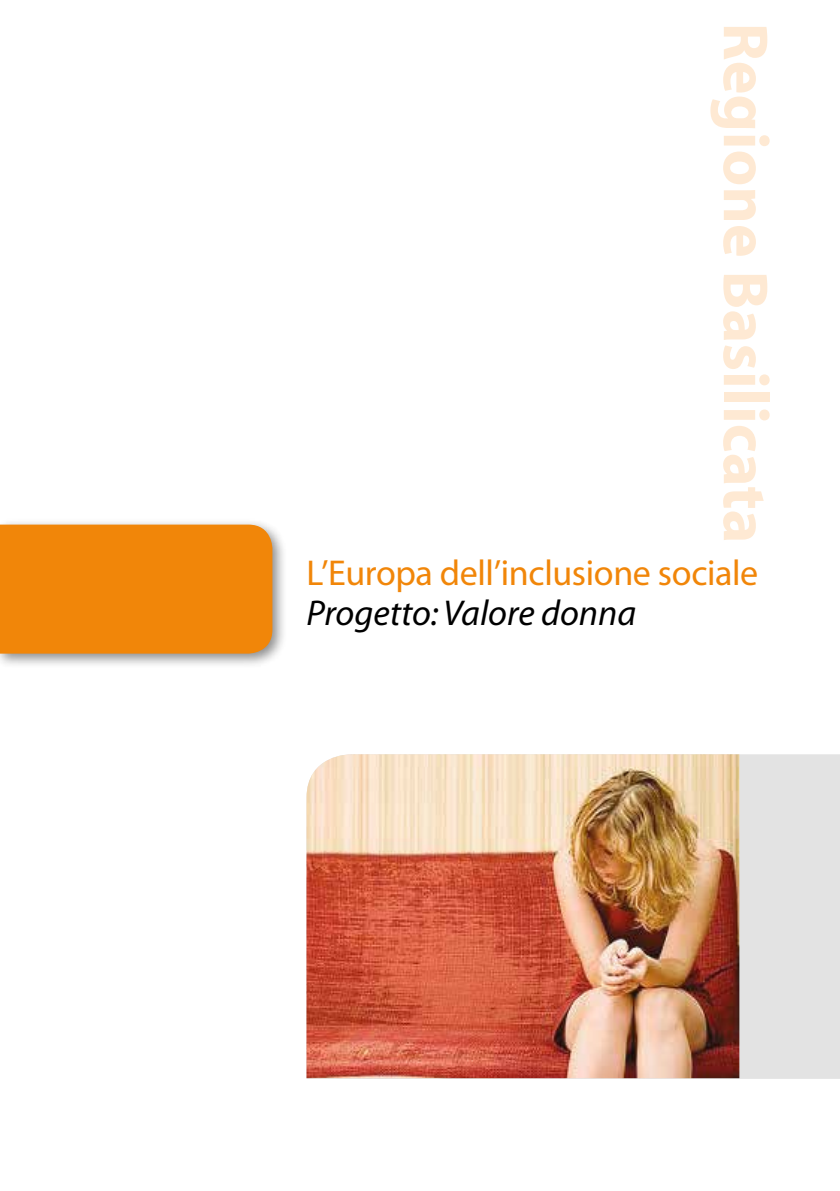
<style>
.page{position:relative;width:840px;height:1191px;background:#fff}
.page>*{position:absolute;margin:0;border:0;box-sizing:border-box;transform-origin:0 0}
.t1{font:700 64px "Myriad";color:#fee9d3}
.t2{font:36px "Myriad";letter-spacing:-.01em;color:#f18609}
.t3{font:italic 36px "Myriad";color:#000}
</style>
<div class="page">
<div style="left:0;top:517px;width:287px;height:152px;background:#000;opacity:.45"></div>
<div style="left:0;top:524px;width:272px;height:129px;background:#f18609"></div>
<img style="left:306px;top:754px;width:523px;height:324px">
<h1 class="t1" style="left:777px;top:23px;width:522px;rotate:90deg">Regione Basilicata</h1>
<p class="t2" style="left:306px;top:555px;width:453px">L’Europa dell’inclusione sociale</p>
<p class="t3" style="left:306px;top:594px;width:331px">Progetto: Valore donna</p>
</div>
